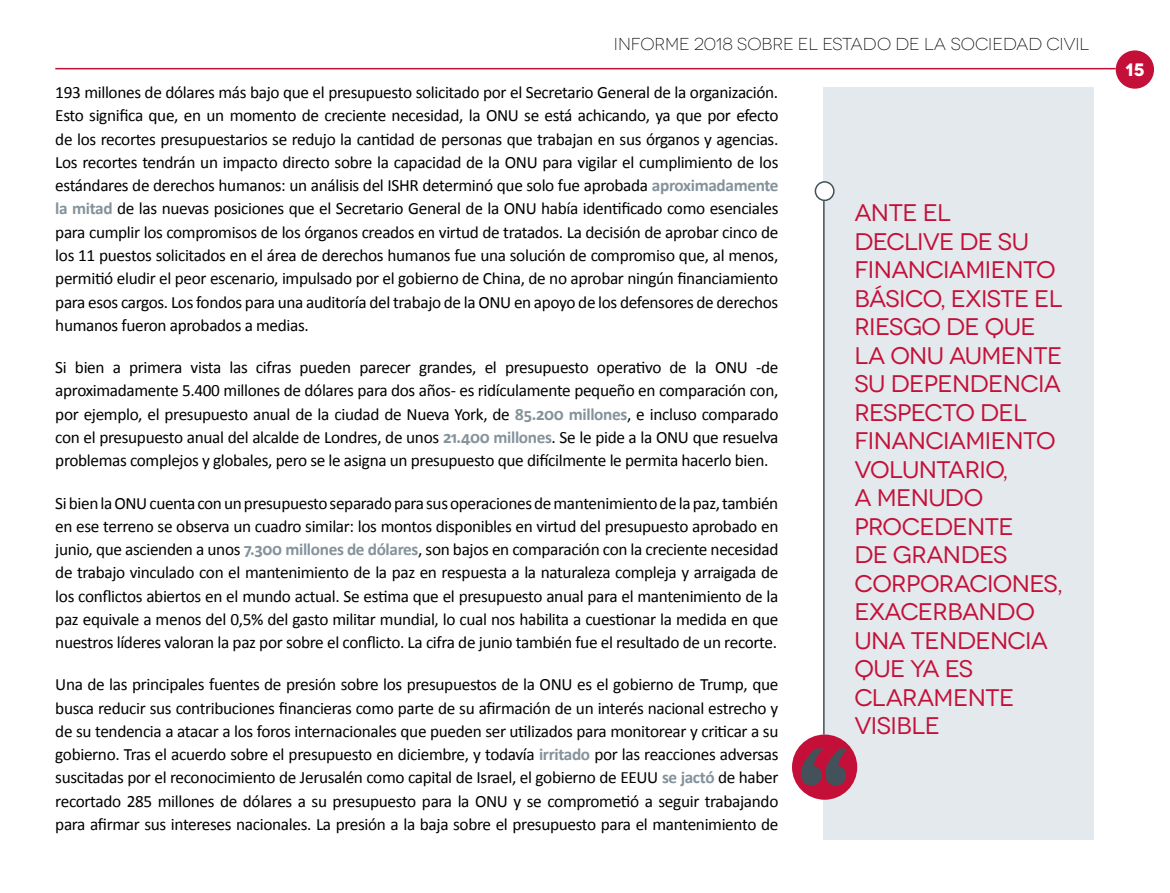
<style>
.page{position:relative;width:1170px;height:893px;background:#fff}
.page>*{position:absolute;margin:0;border:0;box-sizing:border-box;transform-origin:0 0}
.t1{font:24px/28.5px "Novecentowide";letter-spacing:-.025em;color:#c41039}
.t2{font:700 18px "Novecentowide";color:#fff}
.t3{font:17.25px/23.2px "Calibri";letter-spacing:-.02em;color:#000;text-align:justify}
.t4{font:300 17.25px "Novecentowide";color:#000}
.s1{font-weight:700;color:#84929b}
</style>
<div class="page">
<div style="left:1115px;top:50px;width:38px;height:39px;background:#c41039;border-radius:50%"></div>
<hr style="left:55px;top:68px;width:1060px;height:1px;background:#c41039">
<div style="left:823px;top:87px;width:270px;height:753px;background:#e3e9ec"></div>
<hr style="left:823px;top:201px;width:1px;height:533px;background:#43525a">
<div style="left:792px;top:734px;width:65px;height:66px;background:#c41039;border-radius:50%"></div>
<svg style="left:800px;top:749px;width:48px;height:37px"></svg>
<div style="left:815px;top:182px;width:18px;height:18px;background:#fff;border-radius:50%"></div>
<div style="left:814px;top:181px;width:20px;height:20px;border:2px solid #43525a;border-radius:50%"></div>
<p class="t4" style="left:614px;top:34px;width:476px">INFORME 2018 SOBRE EL ESTADO DE LA SOCIEDAD CIVIL</p>
<p class="t3" style="left:55px;top:80px;width:724px">193 millones de dólares más bajo que el presupuesto solicitado por el Secretario General de la organización.<br>Esto significa que, en un momento de creciente necesidad, la ONU se está achicando, ya que por efecto de los recortes presupuestarios se redujo la cantidad de personas que trabajan en sus órganos y agencias.<br>Los recortes tendrán un impacto directo sobre la capacidad de la ONU para vigilar el cumplimiento de los estándares de derechos humanos: un análisis del ISHR determinó que solo fue aprobada <span class="s1">aproximadamente la mitad</span> de las nuevas posiciones que el Secretario General de la ONU había identificado como esenciales para cumplir los compromisos de los órganos creados en virtud de tratados. La decisión de aprobar cinco de los 11 puestos solicitados en el área de derechos humanos fue una solución de compromiso que, al menos, permitió eludir el peor escenario, impulsado por el gobierno de China, de no aprobar ningún financiamiento para esos cargos. Los fondos para una auditoría del trabajo de la ONU en apoyo de los defensores de derechos humanos fueron aprobados a medias.</p>
<p class="t3" style="left:55px;top:355px;width:724px">Si bien a primera vista las cifras pueden parecer grandes, el presupuesto operativo de la ONU -de aproximadamente 5.400 millones de dólares para dos años- es ridículamente pequeño en comparación con, por ejemplo, el presupuesto anual de la ciudad de Nueva York, de <span class="s1">85.200 millones</span>, e incluso comparado con el presupuesto anual del alcalde de Londres, de unos <span class="s1">21.400 millones</span>. Se le pide a la ONU que resuelva problemas complejos y globales, pero se le asigna un presupuesto que difícilmente le permita hacerlo bien.</p>
<p class="t3" style="left:55px;top:490px;width:724px">Si bien la ONU cuenta con un presupuesto separado para sus operaciones de mantenimiento de la paz, también en ese terreno se observa un cuadro similar: los montos disponibles en virtud del presupuesto aprobado en junio, que ascienden a unos <span class="s1">7.300 millones de dólares</span>, son bajos en comparación con la creciente necesidad de trabajo vinculado con el mantenimiento de la paz en respuesta a la naturaleza compleja y arraigada de los conflictos abiertos en el mundo actual. Se estima que el presupuesto anual para el mantenimiento de la paz equivale a menos del 0,5% del gasto militar mundial, lo cual nos habilita a cuestionar la medida en que nuestros líderes valoran la paz por sobre el conflicto. La cifra de junio también fue el resultado de un recorte.</p>
<p class="t3" style="left:55px;top:672px;width:724px">Una de las principales fuentes de presión sobre los presupuestos de la ONU es el gobierno de Trump, que busca reducir sus contribuciones financieras como parte de su afirmación de un interés nacional estrecho y de su tendencia a atacar a los foros internacionales que pueden ser utilizados para monitorear y criticar a su gobierno. Tras el acuerdo sobre el presupuesto en diciembre, y todavía <span class="s1">irritado</span> por las reacciones adversas suscitadas por el reconocimiento de Jerusalén como capital de Israel, el gobierno de EEUU <span class="s1">se jactó</span> de haber recortado 285 millones de dólares a su presupuesto para la ONU y se comprometió a seguir trabajando para afirmar sus intereses nacionales. La presión a la baja sobre el presupuesto para el mantenimiento de</p>
<p class="t1" style="left:854px;top:199px;width:210px">ANTE EL<br>DECLIVE DE SU<br>FINANCIAMIENTO<br>BÁSICO, EXISTE EL<br>RIESGO DE QUE<br>LA ONU AUMENTE<br>SU DEPENDENCIA<br>RESPECTO DEL<br>FINANCIAMIENTO<br>VOLUNTARIO,<br>A MENUDO<br>PROCEDENTE<br>DE GRANDES<br>CORPORACIONES,<br>EXACERBANDO<br>UNA TENDENCIA<br>QUE YA ES<br>CLARAMENTE<br>VISIBLE</p>
<p class="t2" style="left:1124px;top:58px;width:21px">15</p>
</div>
